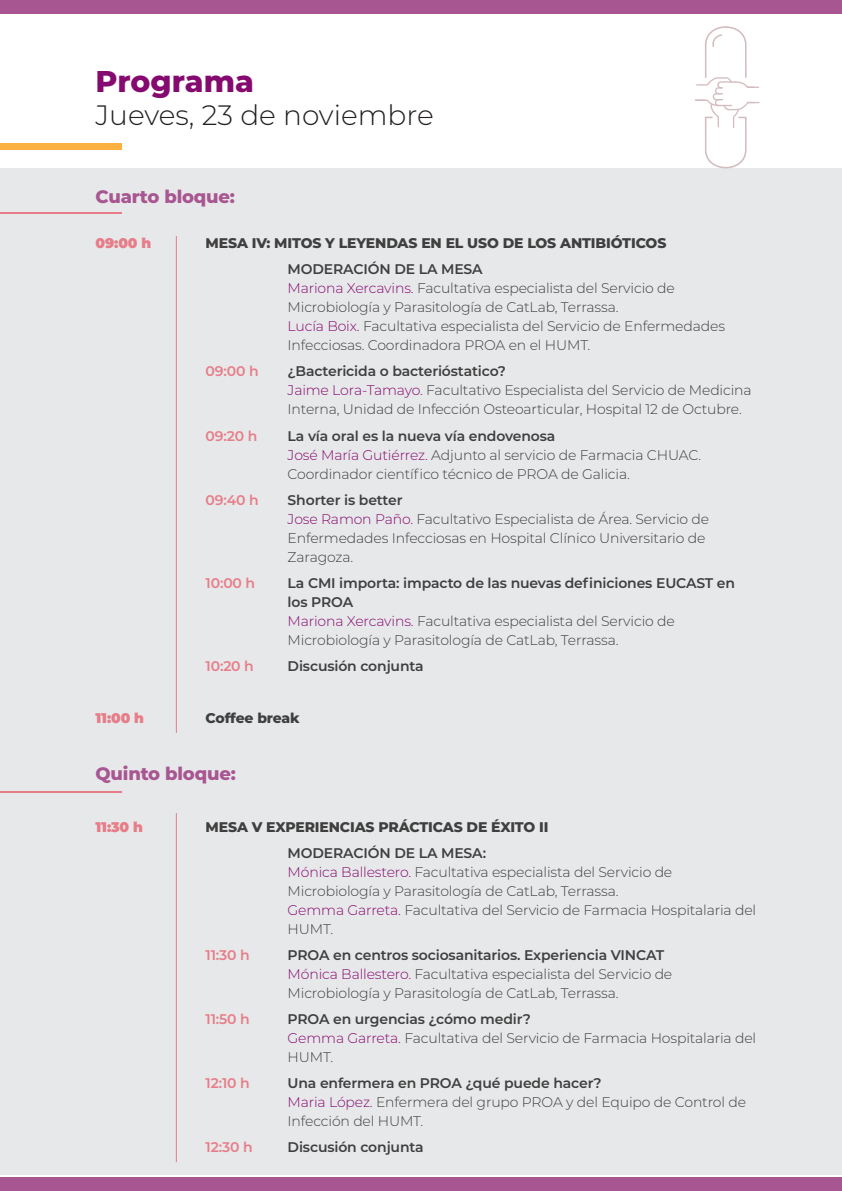
<style>
.page{position:relative;width:842px;height:1191px;background:#fff}
.page>*{position:absolute;margin:0;border:0;box-sizing:border-box;transform-origin:0 0}
.t1{font:800 30px "Montserrat";color:#850a70}
.t2{font:300 28px "Montserrat";color:#231f20}
.t3{font:800 18px "Montserrat";letter-spacing:-.01em;color:#a85692}
.t4{font:300 14px/19px "Montserrat";letter-spacing:-.01em;color:#3f3f40}
.t5{font:800 14px "Montserrat";letter-spacing:-.01em;color:#3f3f40}
.t6{font:600 14px "Montserrat";letter-spacing:-.01em;color:#e67d89}
.t7{font:600 14px "Montserrat";letter-spacing:-.01em;color:#3f3f40}
.t8{font:900 14px "Montserrat";letter-spacing:-.01em;color:#e67d89}
.s1{font-weight:600}
.s2{color:#850a70}
</style>
<div class="page">
<div style="left:0;top:168px;width:842px;height:1006px;background:#e7e8e9"></div>
<div style="left:0;top:1177px;width:842px;height:14px;background:#a85692"></div>
<div style="left:0;top:0;width:842px;height:14px;background:#a85692"></div>
<svg style="left:695px;top:26px;width:65px;height:142px"></svg>
<div style="left:0;top:143px;width:121px;height:6px;background:#fbb040"></div>
<hr style="left:0;top:212px;width:121px;height:2px;background:#e67d89">
<hr style="left:0;top:791px;width:121px;height:1px;background:#e67d89">
<hr style="left:176px;top:236px;width:1px;height:497px;background:#e67d89">
<hr style="left:176px;top:813px;width:1px;height:349px;background:#e67d89">
<h1 class="t1" style="left:96px;top:59px;width:160px">Programa</h1>
<h2 class="t2" style="left:96px;top:96px;width:340px">Jueves, 23 de noviembre</h2>
<p class="t3" style="left:96px;top:184px;width:141px">Cuarto bloque:</p>
<p class="t8" style="left:96px;top:233px;width:57px">09:00 h</p>
<p class="t5" style="left:206px;top:233px;width:462px">MESA IV: MITOS Y LEYENDAS EN EL USO DE LOS ANTIBIÓTICOS</p>
<p class="t4" style="left:288px;top:259px;width:439px"><span class="s1">MODERACIÓN DE LA MESA<br></span><span class="s2">Mariona Xercavins.</span> Facultativa especialista del Servicio de Microbiología y Parasitología de CatLab, Terrassa.<br><span class="s2">Lucía Boix.</span> Facultativa especialista del Servicio de Enfermedades Infecciosas. Coordinadora PROA en el HUMT.</p>
<p class="t6" style="left:206px;top:361px;width:55px">09:00 h</p>
<p class="t4" style="left:288px;top:361px;width:466px"><span class="s1">¿Bactericida o bacterióstatico?<br></span><span class="s2">Jaime Lora-Tamayo.</span> Facultativo Especialista del Servicio de Medicina<br>Interna, Unidad de Infección Osteoarticular, Hospital 12 de Octubre.</p>
<p class="t6" style="left:206px;top:425px;width:53px">09:20 h</p>
<p class="t4" style="left:288px;top:425px;width:415px"><span class="s1">La vía oral es la nueva vía endovenosa<br></span><span class="s2">José María Gutiérrez.</span> Adjunto al servicio de Farmacia CHUAC.<br>Coordinador científico técnico de PROA de Galicia.</p>
<p class="t6" style="left:206px;top:489px;width:55px">09:40 h</p>
<p class="t4" style="left:288px;top:489px;width:423px"><span class="s1">Shorter is better<br></span><span class="s2">Jose Ramon Paño.</span> Facultativo Especialista de Área. Servicio de Enfermedades Infecciosas en Hospital Clínico Universitario de Zaragoza.</p>
<p class="t6" style="left:206px;top:572px;width:51px">10:00 h</p>
<p class="t4" style="left:288px;top:572px;width:449px"><span class="s1">La CMI importa: impacto de las nuevas definiciones EUCAST en los PROA<br></span><span class="s2">Mariona Xercavins.</span> Facultativa especialista del Servicio de Microbiología y Parasitología de CatLab, Terrassa.</p>
<p class="t6" style="left:206px;top:655px;width:50px">10:20 h</p>
<p class="t7" style="left:288px;top:655px;width:138px">Discusión conjunta</p>
<p class="t8" style="left:96px;top:707px;width:50px">11:00 h</p>
<p class="t5" style="left:206px;top:707px;width:96px">Coffee break</p>
<p class="t3" style="left:96px;top:760px;width:142px">Quinto bloque:</p>
<p class="t8" style="left:96px;top:816px;width:49px">11:30 h</p>
<p class="t5" style="left:206px;top:816px;width:344px">MESA V EXPERIENCIAS PRÁCTICAS DE ÉXITO II</p>
<p class="t4" style="left:288px;top:842px;width:470px"><span class="s1">MODERACIÓN DE LA MESA:<br></span><span class="s2">Mónica Ballestero.</span> Facultativa especialista del Servicio de Microbiología y Parasitología de CatLab, Terrassa.<br><span class="s2">Gemma Garreta.</span> Facultativa del Servicio de Farmacia Hospitalaria del HUMT.</p>
<p class="t6" style="left:206px;top:944px;width:46px">11:30 h</p>
<p class="t4" style="left:288px;top:944px;width:386px"><span class="s1">PROA en centros sociosanitarios. Experiencia VINCAT<br></span><span class="s2">Mónica Ballestero.</span> Facultativa especialista del Servicio de<br>Microbiología y Parasitología de CatLab, Terrassa.</p>
<p class="t6" style="left:206px;top:1008px;width:46px">11:50 h</p>
<p class="t4" style="left:288px;top:1008px;width:470px"><span class="s1">PROA en urgencias ¿cómo medir?<br></span><span class="s2">Gemma Garreta.</span> Facultativa del Servicio de Farmacia Hospitalaria del<br>HUMT.</p>
<p class="t6" style="left:206px;top:1072px;width:46px">12:10 h</p>
<p class="t4" style="left:288px;top:1072px;width:460px"><span class="s1">Una enfermera en PROA ¿qué puede hacer?<br></span><span class="s2">Maria López.</span> Enfermera del grupo PROA y del Equipo de Control de<br>Infección del HUMT.</p>
<p class="t6" style="left:206px;top:1136px;width:49px">12:30 h</p>
<p class="t7" style="left:288px;top:1136px;width:138px">Discusión conjunta</p>
</div>
